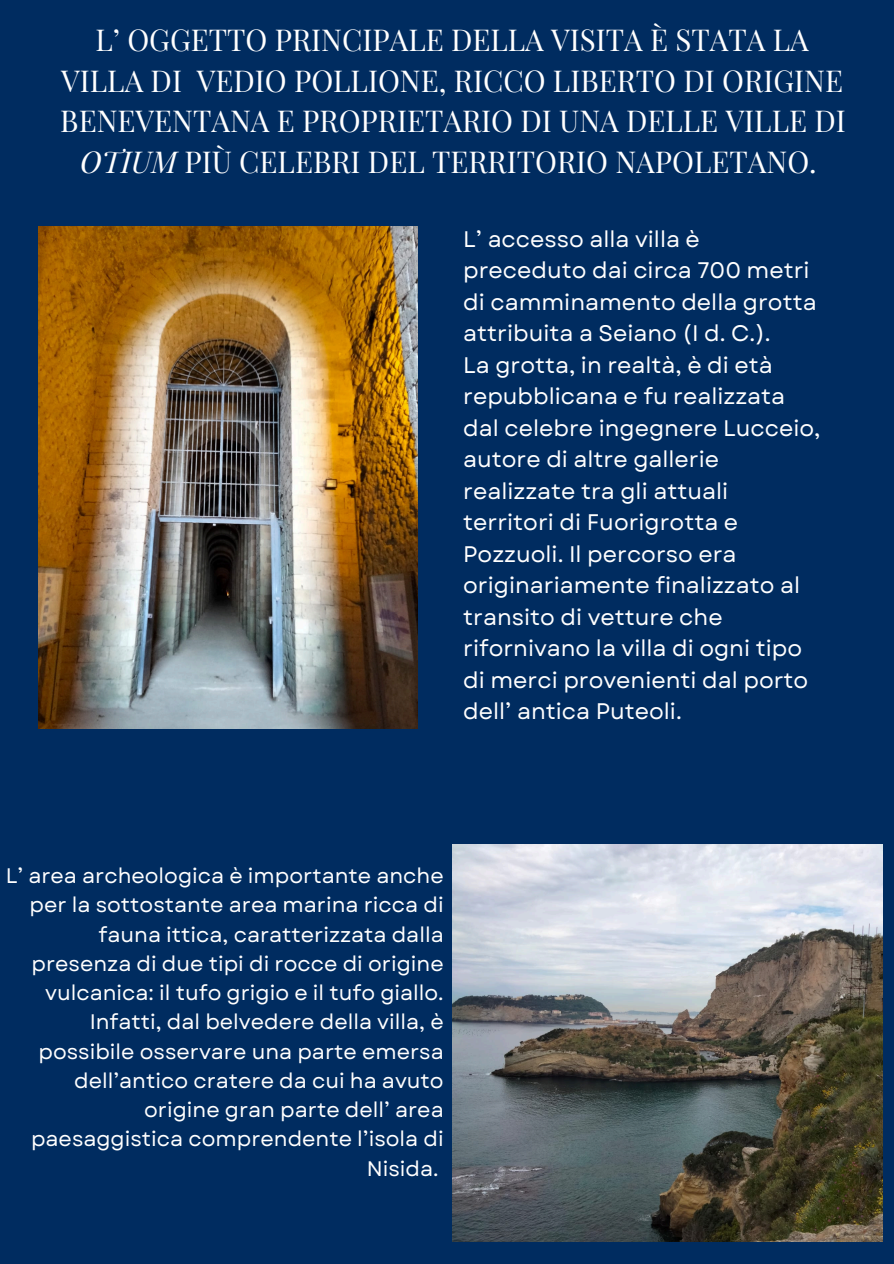
<style>
.page{position:relative;width:894px;height:1264px;background:#fff}
.page>*{position:absolute;margin:0;border:0;box-sizing:border-box;transform-origin:0 0}
.t1{font:29.55px/40.5px "Playfair Display";color:#fff;text-align:center}
.t2{font:22.5px/31.5px "Garet";color:#fff}
.t3{font:21px/29.2px "Garet";color:#fff;text-align:right}
.s1{font-style:italic}
</style>
<div class="page">
<div style="left:0;top:0;width:893px;height:1263px;background:#002c60"></div>
<img style="left:39px;top:226px;width:378px;height:502px">
<img style="left:452px;top:844px;width:430px;height:397px">
<p class="t1" style="left:60px;top:19px;width:786px">L’ OGGETTO PRINCIPALE DELLA VISITA È STATA LA VILLA DI VEDIO POLLIONE, RICCO LIBERTO DI ORIGINE BENEVENTANA E PROPRIETARIO DI UNA DELLE VILLE DI <span class="s1">OTIUM</span> PIÙ CELEBRI DEL TERRITORIO NAPOLETANO.</p>
<p class="t2" style="left:463px;top:223px;width:355px">L’ accesso alla villa è preceduto dai circa 700 metri di camminamento della grotta attribuita a Seiano (I d. C.).</p>
<p class="t2" style="left:463px;top:349px;width:323px">La grotta, in realtà, è di età repubblicana e fu realizzata</p>
<p class="t2" style="left:463px;top:412px;width:358px">dal celebre ingegnere Lucceio, autore di altre gallerie realizzate tra gli attuali territori di Fuorigrotta e<br>Pozzuoli. Il percorso era originariamente finalizzato al transito di vetture che rifornivano la villa di ogni tipo di merci provenienti dal porto dell’ antica Puteoli.</p>
<p class="t3" style="left:6px;top:861px;width:439px">L’ area archeologica è importante anche per la sottostante area marina ricca di fauna ittica, caratterizzata dalla presenza di due tipi di rocce di origine</p>
<p class="t3" style="left:31px;top:978px;width:414px">vulcanica: il tufo grigio e il tufo giallo.<br>Infatti, dal belvedere della villa, è possibile osservare una parte emersa dell’antico cratere da cui ha avuto origine gran parte dell’ area paesaggistica comprendente l’isola di Nisida.</p>
</div>
